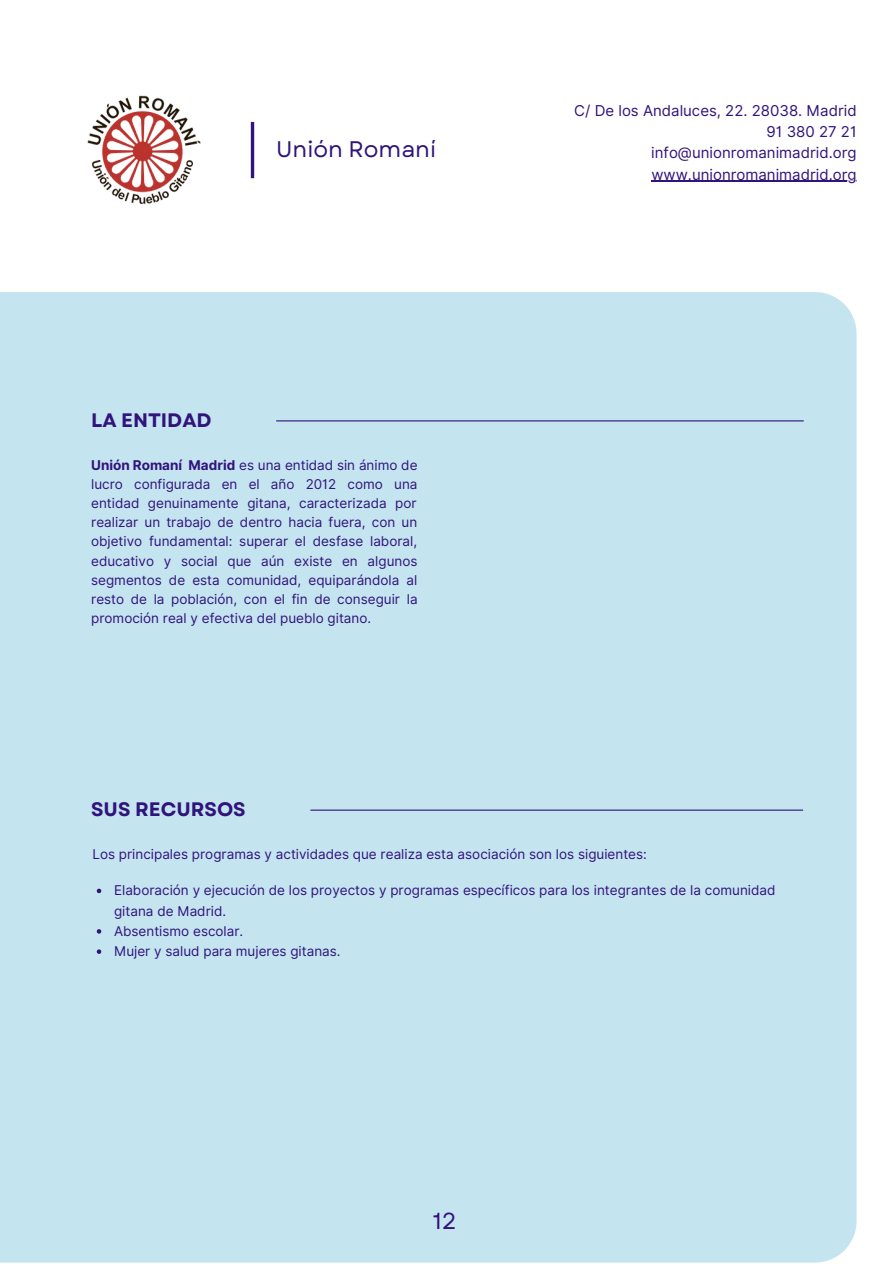
<style>
.page{position:relative;width:893px;height:1264px;background:#fff}
.page>*{position:absolute;margin:0;border:0;box-sizing:border-box;transform-origin:0 0}
.t1{font:23.1px "Garet";color:#31137c}
.t2{font:22.5px "Garet";color:#31137c}
.t3{font:700 19.5px "Garet";color:#31137c}
.t4{font:15px/21.3px "Inter";color:#31137c;text-align:right}
.t5{font:13.5px/19px "Inter";color:#31137c;text-align:justify}
.s1{font-weight:700}
</style>
<div class="page">
<div style="left:0;top:292px;width:856px;height:970px;background:#c4e4f0"></div>
<hr style="left:276px;top:420px;width:527px;height:1px;background:#31137c">
<hr style="left:251px;top:122px;width:3px;height:56px;background:#31137c">
<hr style="left:310px;top:809px;width:493px;height:1px;background:#31137c">
<svg style="left:97px;top:888px;width:4px;height:5px"></svg>
<svg style="left:97px;top:929px;width:4px;height:4px"></svg>
<svg style="left:97px;top:949px;width:4px;height:4px"></svg>
<img style="left:87px;top:95px;width:114px;height:110px">
<hr style="left:651px;top:181px;width:205px;height:1px;background:#31137c">
<h2 class="t2" style="left:276px;top:133px;width:161px">Unión Romaní</h2>
<h3 class="t3" style="left:91px;top:406px;width:122px">LA ENTIDAD</h3>
<p class="t5" style="left:91px;top:455px;width:328px"><span class="s1">Unión Romaní Madrid</span> es una entidad sin ánimo de lucro configurada en el año 2012 como una entidad genuinamente gitana, caracterizada por realizar un trabajo de dentro hacia fuera, con un objetivo fundamental: superar el desfase laboral, educativo y social que aún existe en algunos segmentos de esta comunidad, equiparándola al resto de la población, con el fin de conseguir la promoción real y efectiva del pueblo gitano.</p>
<p class="t4" style="left:574px;top:99px;width:284px">C/ De los Andaluces, 22. 28038. Madrid<br>91 380 27 21 info@unionromanimadrid.org www.unionromanimadrid.org</p>
<h3 class="t3" style="left:91px;top:795px;width:156px">SUS RECURSOS</h3>
<p class="t5" style="left:92px;top:845px;width:556px">Los principales programas y actividades que realiza esta asociación son los siguientes:</p>
<p class="t5" style="left:114px;top:880px;width:662px;line-height:20.2px;text-align:left">Elaboración y ejecución de los proyectos y programas específicos para los integrantes de la comunidad gitana de Madrid.<br>Absentismo escolar.<br>Mujer y salud para mujeres gitanas.</p>
<h1 class="t1" style="left:433px;top:1204px;width:25px">12</h1>
</div>
